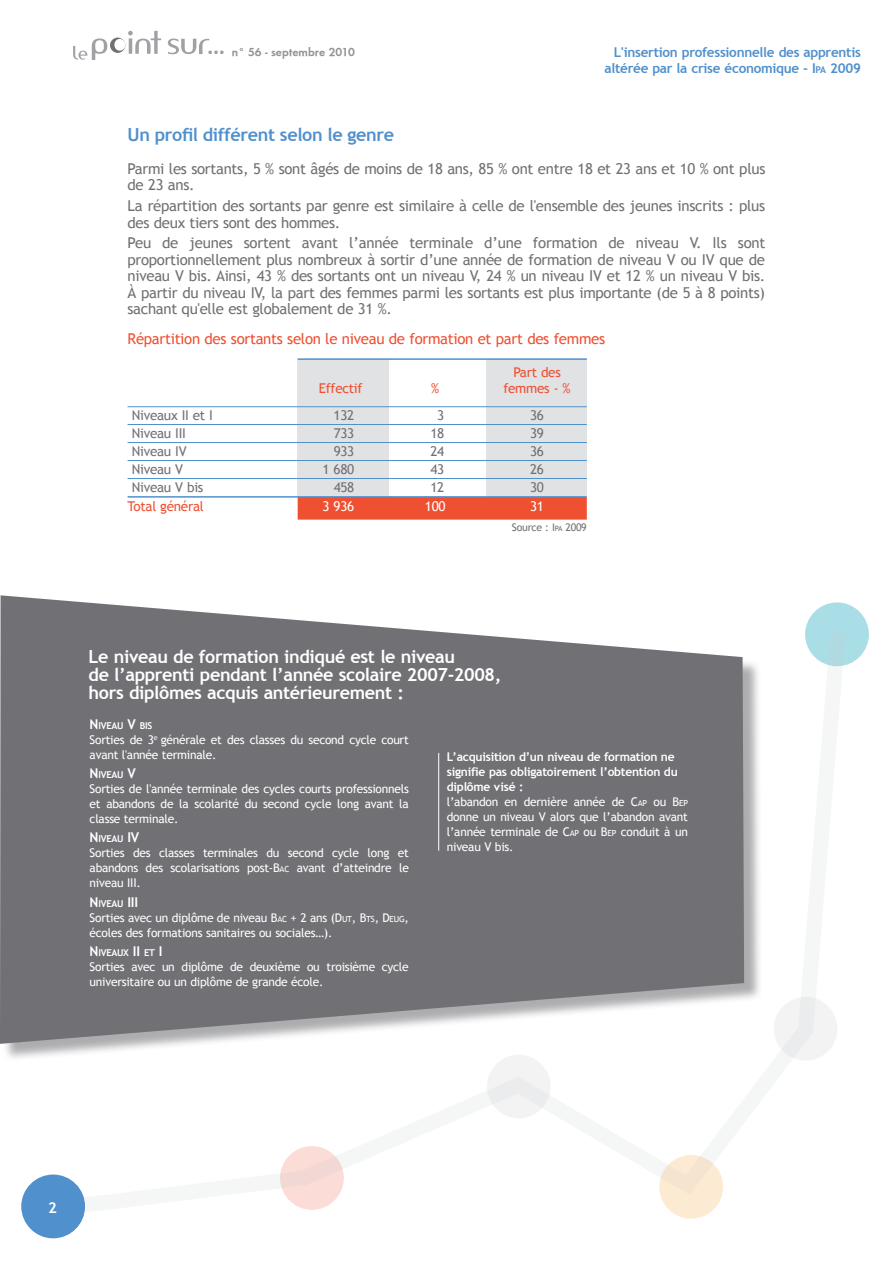
<style>
.page{position:relative;width:893px;height:1263px;background:#fff}
.page>*{position:absolute;margin:0;border:0;box-sizing:border-box;transform-origin:0 0}
.t1{font:700 18px/18px "Trebuchet MS";letter-spacing:-.02em;color:#fff}
.t2{font:700 18px "Trebuchet MS";letter-spacing:-.02em;color:#5090cc}
.t3{font:15px/16.5px "Trebuchet MS";letter-spacing:-.02em;color:#717074}
.t4{font:15px "Trebuchet MS";letter-spacing:-.02em;color:#ef5032}
.t5{font:700 15px "Trebuchet MS";color:#fff}
.t6{font:13.5px "Trebuchet MS";letter-spacing:-.02em;color:#717074}
.t7{font:700 13.5px/16.5px "Trebuchet MS";letter-spacing:-.02em;color:#5090cc;text-align:right}
.t8{font:13.5px "Trebuchet MS";letter-spacing:-.02em;color:#ef5032}
.t9{font:13.5px "Trebuchet MS";letter-spacing:-.02em;color:#fff}
.t10{font:12px/15px "Trebuchet MS";letter-spacing:-.02em;color:#fff}
.t11{font:700 12px "Function";color:#919295}
.t12{font:10.5px "Trebuchet MS";letter-spacing:-.02em;color:#717074}
.t13{font:700 9.45px "Trebuchet MS";letter-spacing:-.03em;color:#fff}
.s1{font-size:9.45px}
.s2{font-style:inherit}
.s3{font-size:7.35px}
.s4{font-size:13.5px}
.s5{font-size:8.4px}
.s6{font-weight:700}
</style>
<div class="page">
<div style="left:805px;top:602px;width:64px;height:64px;background:#aadee7;border-radius:50%"></div>
<svg style="left:78px;top:628px;width:770px;height:589px"></svg>
<div style="left:21px;top:1174px;width:64px;height:64px;background:#5090cc;border-radius:50%"></div>
<svg style="left:168px;top:39px;width:56px;height:15px"></svg>
<svg style="left:109px;top:37px;width:17px;height:17px"></svg>
<div style="left:108px;top:36px;width:19px;height:18px;border:2px solid #fff;border-radius:50%"></div>
<svg style="left:73px;top:39px;width:34px;height:21px"></svg>
<svg style="left:128px;top:31px;width:33px;height:23px"></svg>
<div style="left:114px;top:39px;width:11px;height:12px;background:#fff;border-radius:50%"></div>
<div style="left:486px;top:359px;width:101px;height:137px;background:#e1e2e4"></div>
<div style="left:297px;top:359px;width:91px;height:138px;background:#e1e2e4"></div>
<hr style="left:298px;top:358px;width:289px;height:2px;background:#5090cc">
<hr style="left:128px;top:406px;width:459px;height:1px;background:#5090cc">
<hr style="left:128px;top:424px;width:459px;height:1px;background:#5090cc">
<hr style="left:128px;top:442px;width:459px;height:1px;background:#5090cc">
<hr style="left:128px;top:460px;width:459px;height:1px;background:#5090cc">
<hr style="left:128px;top:478px;width:459px;height:1px;background:#5090cc">
<hr style="left:128px;top:496px;width:459px;height:2px;background:#5090cc">
<div style="left:298px;top:497px;width:289px;height:23px;background:#ef5032"></div>
<div style="left:2px;top:597px;width:767px;height:472px;background:#919295;opacity:.75"></div>
<svg style="left:0;top:595px;width:744px;height:449px;fill:#717074"></svg>
<hr style="left:438px;top:753px;width:1px;height:98px;background:#fff">
<p class="t11" style="left:232px;top:44px;width:125px">n° 56 - septembre 2010</p>
<p class="t7" style="left:604px;top:44px;width:258px">L'insertion professionnelle des apprentis altérée par la crise économique - I<span class="s1">PA</span> <span class="s2">2009</span></p>
<h1 class="t2" style="left:128px;top:123px;width:268px">Un profil différent selon le genre</h1>
<p class="t3" style="left:128px;top:160px;width:639px">Parmi les sortants, 5 % sont âgés de moins de 18 ans, 85 % ont entre 18 et 23 ans et 10 % ont plus de 23 ans.</p>
<p class="t3" style="left:128px;top:198px;width:639px">La répartition des sortants par genre est similaire à celle de l'ensemble des jeunes inscrits : plus des deux tiers sont des hommes.</p>
<p class="t3" style="left:128px;top:235px;width:639px;text-align:justify">Peu de jeunes sortent avant l’année terminale d’une formation de niveau V. Ils sont proportionnellement plus nombreux à sortir d’une année de formation de niveau V ou IV que de niveau V bis. Ainsi, 43 % des sortants ont un niveau V, 24 % un niveau IV et 12 % un niveau V bis.<br>À partir du niveau IV, la part des femmes parmi les sortants est plus importante (de 5 à 8 points) sachant qu'elle est globalement de 31 %.</p>
<p class="t4" style="left:128px;top:330px;width:479px">Répartition des sortants selon le niveau de formation et part des femmes</p>
<p class="t8" style="left:513px;top:364px;width:49px">Part des</p>
<p class="t8" style="left:319px;top:381px;width:45px">Effectif</p>
<p class="t8" style="left:431px;top:381px;width:10px">%</p>
<p class="t8" style="left:503px;top:381px;width:69px">femmes - %</p>
<p class="t6" style="left:132px;top:407px;width:83px">Niveaux II et I</p>
<p class="t6" style="left:334px;top:407px;width:22px">132</p>
<p class="t6" style="left:437px;top:407px;width:9px">3</p>
<p class="t6" style="left:530px;top:407px;width:15px">36</p>
<p class="t6" style="left:132px;top:425px;width:56px">Niveau III</p>
<p class="t6" style="left:334px;top:425px;width:22px">733</p>
<p class="t6" style="left:430px;top:425px;width:15px">18</p>
<p class="t6" style="left:530px;top:425px;width:15px">39</p>
<p class="t6" style="left:132px;top:443px;width:56px">Niveau IV</p>
<p class="t6" style="left:334px;top:443px;width:22px">933</p>
<p class="t6" style="left:430px;top:443px;width:15px">24</p>
<p class="t6" style="left:530px;top:443px;width:15px">36</p>
<p class="t6" style="left:132px;top:461px;width:53px">Niveau V</p>
<p class="t6" style="left:323px;top:461px;width:33px">1 680</p>
<p class="t6" style="left:430px;top:461px;width:15px">43</p>
<p class="t6" style="left:530px;top:461px;width:15px">26</p>
<p class="t6" style="left:132px;top:479px;width:73px">Niveau V bis</p>
<p class="t6" style="left:334px;top:479px;width:22px">458</p>
<p class="t6" style="left:430px;top:479px;width:15px">12</p>
<p class="t6" style="left:530px;top:479px;width:15px">30</p>
<p class="t8" style="left:128px;top:498px;width:78px">Total général</p>
<p class="t9" style="left:323px;top:498px;width:33px">3 936</p>
<p class="t9" style="left:425px;top:498px;width:22px">100</p>
<p class="t9" style="left:530px;top:498px;width:15px">31</p>
<p class="t12" style="left:512px;top:521px;width:76px">Source : I<span class="s3">PA</span> 2009</p>
<h1 class="t1" style="left:89px;top:648px;width:414px">Le niveau de formation indiqué est le niveau<br>de l’apprenti pendant l’année scolaire 2007-2008, hors diplômes acquis antérieurement :</h1>
<p class="t13" style="left:90px;top:719px;width:64px"><span class="s4">N</span>IVEAU <span class="s4">V</span> BIS</p>
<p class="t10" style="left:90px;top:732px;width:321px">Sorties de 3<sup>e</sup> générale et des classes du second cycle court avant l'année terminale.</p>
<p class="t13" style="left:90px;top:769px;width:48px"><span class="s4">N</span>IVEAU <span class="s4">V</span></p>
<p class="t10" style="left:90px;top:781px;width:321px;text-align:justify">Sorties de l'année terminale des cycles courts professionnels et abandons de la scolarité du second cycle long avant la classe terminale.</p>
<p class="t13" style="left:90px;top:833px;width:45px"><span class="s4">N</span>IVEAU <span class="s4">IV</span></p>
<p class="t10" style="left:90px;top:846px;width:321px;text-align:justify">Sorties des classes terminales du second cycle long et abandons des scolarisations post-B<span class="s5">AC</span> avant d’atteindre le niveau III.</p>
<p class="t13" style="left:90px;top:897px;width:42px"><span class="s4">N</span>IVEAU <span class="s4">III</span></p>
<p class="t10" style="left:90px;top:910px;width:321px">Sorties avec un diplôme de niveau B<span class="s5">AC</span> + 2 ans (<span class="s2">D</span><span class="s5">UT</span><span class="s2">, B</span><span class="s5">TS</span>, D<span class="s5">EUG</span>, écoles des formations sanitaires ou sociales…).</p>
<p class="t13" style="left:90px;top:946px;width:72px"><span class="s4">N</span>IVEAUX <span class="s4">II</span> ET <span class="s4">I</span></p>
<p class="t10" style="left:90px;top:959px;width:321px">Sorties avec un diplôme de deuxième ou troisième cycle universitaire ou un diplôme de grande école.</p>
<p class="t10" style="left:447px;top:749px;width:243px"><span class="s6">L’acquisition d’un niveau de formation ne signifie pas obligatoirement l’obtention du diplôme visé :<br></span>l’abandon en dernière année de C<span class="s5">AP</span> ou B<span class="s5">EP </span>donne un niveau V alors que l’abandon avant l’année terminale de C<span class="s5">AP</span> ou B<span class="s5">EP</span> conduit à un niveau V bis.</p>
<p class="t5" style="left:48px;top:1198px;width:10px">2</p>
</div>
